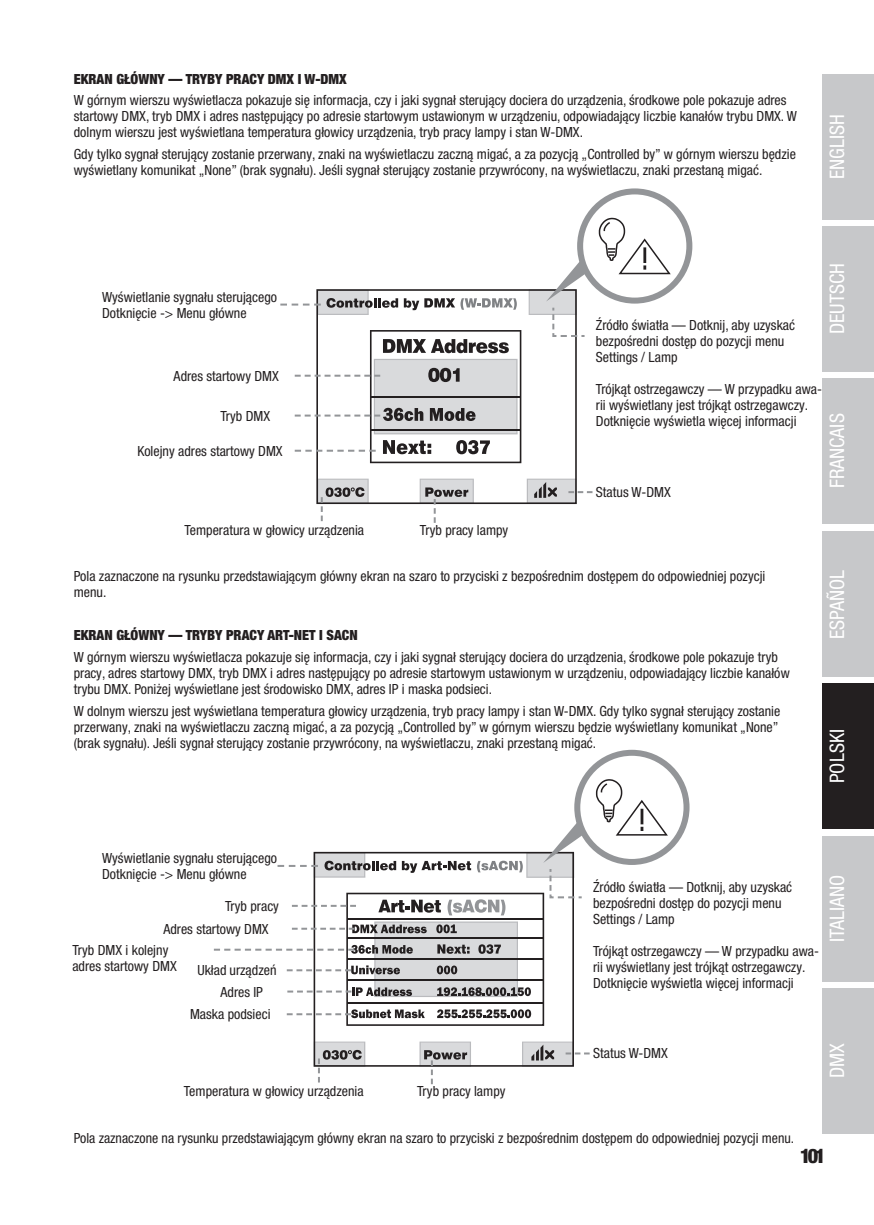
<style>
.page{position:relative;width:874px;height:1225px;background:#fff}
.page>*{position:absolute;margin:0;border:0;box-sizing:border-box;transform-origin:0 0}
.t1{font:condensed 20px "Helvetica Neue LT Std";color:#fff}
.t2{font:900 condensed 20px "Helvetica Neue LT Std";color:#231f20}
.Fließtext_7pt{font:condensed 14px/16px "Helvetica Neue LT Pro";color:#231f20}
.Subhead{font:900 condensed 14px "Helvetica Neue LT Pro";color:#231f20}
</style>
<div class="page">
<div style="left:821px;top:988px;width:52px;height:146px;background:#c7c8ca"></div>
<div style="left:821px;top:74px;width:52px;height:145px;background:#c7c8ca"></div>
<div style="left:821px;top:226px;width:52px;height:145px;background:#c7c8ca"></div>
<div style="left:821px;top:378px;width:52px;height:146px;background:#c7c8ca"></div>
<div style="left:821px;top:531px;width:52px;height:146px;background:#c7c8ca"></div>
<div style="left:821px;top:683px;width:52px;height:146px;background:#231f20"></div>
<div style="left:821px;top:836px;width:52px;height:145px;background:#c7c8ca"></div>
<svg style="left:316px;top:289px;width:260px;height:215px"></svg>
<svg style="left:580px;top:191px;width:109px;height:110px"></svg>
<div style="left:577px;top:188px;width:115px;height:116px;border:6px solid #939598;border-radius:50%"></div>
<svg style="left:528px;top:217px;width:144px;height:121px"></svg>
<svg style="left:317px;top:478px;width:51px;height:43px"></svg>
<svg style="left:419px;top:478px;width:54px;height:45px"></svg>
<svg style="left:526px;top:478px;width:66px;height:26px"></svg>
<svg style="left:280px;top:290px;width:236px;height:25px"></svg>
<svg style="left:294px;top:330px;width:227px;height:133px"></svg>
<svg style="left:577px;top:753px;width:109px;height:109px"></svg>
<div style="left:574px;top:750px;width:115px;height:115px;border:6px solid #939598;border-radius:50%"></div>
<svg style="left:313px;top:1041px;width:52px;height:41px"></svg>
<svg style="left:419px;top:1041px;width:52px;height:43px"></svg>
<svg style="left:521px;top:1041px;width:68px;height:25px"></svg>
<svg style="left:214px;top:778px;width:455px;height:248px"></svg>
<p class="Subhead" style="left:74px;top:70px;width:274px">EKRAN GŁÓWNY — TRYBY PRACY DMX I W-DMX</p>
<p class="Fließtext_7pt" style="left:74px;top:92px;width:724px">W górnym wierszu wyświetlacza pokazuje się informacja, czy i jaki sygnał sterujący dociera do urządzenia, środkowe pole pokazuje adres startowy DMX, tryb DMX i adres następujący po adresie startowym ustawionym w urządzeniu, odpowiadający liczbie kanałów trybu DMX. W dolnym wierszu jest wyświetlana temperatura głowicy urządzenia, tryb pracy lampy i stan W-DMX.</p>
<p class="Fließtext_7pt" style="left:74px;top:146px;width:723px">Gdy tylko sygnał sterujący zostanie przerwany, znaki na wyświetlaczu zaczną migać, a za pozycją „Controlled by” w górnym wierszu będzie wyświetlany komunikat „None” (brak sygnału). Jeśli sygnał sterujący zostanie przywrócony, na wyświetlaczu, znaki przestaną migać.</p>
<h1 class="t1" style="left:824px;top:179px;width:66px;rotate:-90deg">ENGLISH</h1>
<p class="Fließtext_7pt" style="left:102px;top:288px;width:176px">Wyświetlanie sygnału sterującego</p>
<p class="Fließtext_7pt" style="left:102px;top:304px;width:146px">Dotknięcie -&gt; Menu główne</p>
<p class="Fließtext_7pt" style="left:173px;top:367px;width:107px">Adres startowy DMX</p>
<p class="Fließtext_7pt" style="left:220px;top:407px;width:51px">Tryb DMX</p>
<p class="Fließtext_7pt" style="left:138px;top:442px;width:146px">Kolejny adres startowy DMX</p>
<p class="Fließtext_7pt" style="left:184px;top:522px;width:181px">Temperatura w głowicy urządzenia</p>
<p class="Fließtext_7pt" style="left:420px;top:522px;width:90px">Tryb pracy lampy</p>
<p class="Fließtext_7pt" style="left:595px;top:317px;width:200px">Źródło światła — Dotknij, aby uzyskać bezpośredni dostęp do pozycji menu<br>Settings / Lamp</p>
<p class="Fließtext_7pt" style="left:595px;top:381px;width:227px">Trójkąt ostrzegawczy — W przypadku awa&shy;rii wyświetlany jest trójkąt ostrzegawczy.<br>Dotknięcie wyświetla więcej informacji</p>
<p class="Fließtext_7pt" style="left:595px;top:484px;width:76px">Status W-DMX</p>
<h1 class="t1" style="left:824px;top:334px;width:73px;rotate:-90deg">DEUTSCH</h1>
<h1 class="t1" style="left:824px;top:488px;width:76px;rotate:-90deg">FRANCAIS</h1>
<p class="Fließtext_7pt" style="left:74px;top:568px;width:692px">Pola zaznaczone na rysunku przedstawiającym główny ekran na szaro to przyciski z bezpośrednim dostępem do odpowiedniej pozycji menu.</p>
<p class="Subhead" style="left:74px;top:627px;width:285px">EKRAN GŁÓWNY — TRYBY PRACY ART-NET I SACN</p>
<p class="Fließtext_7pt" style="left:74px;top:649px;width:717px">W górnym wierszu wyświetlacza pokazuje się informacja, czy i jaki sygnał sterujący dociera do urządzenia, środkowe pole pokazuje tryb pracy, adres startowy DMX, tryb DMX i adres następujący po adresie startowym ustawionym w urządzeniu, odpowiadający liczbie kanałów trybu DMX. Poniżej wyświetlane jest środowisko DMX, adres IP i maska podsieci.</p>
<p class="Fließtext_7pt" style="left:74px;top:702px;width:707px">W dolnym wierszu jest wyświetlana temperatura głowicy urządzenia, tryb pracy lampy i stan W-DMX. Gdy tylko sygnał sterujący zostanie przerwany, znaki na wyświetlaczu zaczną migać, a za pozycją „Controlled by” w górnym wierszu będzie wyświetlany komunikat „None” (brak sygnału). Jeśli sygnał sterujący zostanie przywrócony, na wyświetlaczu, znaki przestaną migać.</p>
<h1 class="t1" style="left:825px;top:639px;width:71px;rotate:-90deg">ESPAÑOL</h1>
<h1 class="t1" style="left:825px;top:783px;width:55px;rotate:-90deg">POLSKI</h1>
<p class="Fließtext_7pt" style="left:102px;top:850px;width:176px">Wyświetlanie sygnału sterującego</p>
<p class="Fließtext_7pt" style="left:102px;top:866px;width:146px">Dotknięcie -&gt; Menu główne</p>
<p class="Fließtext_7pt" style="left:225px;top:897px;width:55px">Tryb pracy</p>
<p class="Fließtext_7pt" style="left:163px;top:920px;width:107px">Adres startowy DMX</p>
<p class="Fließtext_7pt" style="left:72px;top:941px;width:97px">Tryb DMX i kolejny</p>
<p class="Fließtext_7pt" style="left:72px;top:957px;width:106px">adres startowy DMX</p>
<p class="Fließtext_7pt" style="left:197px;top:962px;width:80px">Układ urządzeń</p>
<p class="Fließtext_7pt" style="left:220px;top:983px;width:44px">Adres IP</p>
<p class="Fließtext_7pt" style="left:190px;top:1006px;width:82px">Maska podsieci</p>
<p class="Fließtext_7pt" style="left:184px;top:1083px;width:181px">Temperatura w głowicy urządzenia</p>
<p class="Fließtext_7pt" style="left:417px;top:1083px;width:90px">Tryb pracy lampy</p>
<p class="Fließtext_7pt" style="left:592px;top:878px;width:200px">Źródło światła — Dotknij, aby uzyskać bezpośredni dostęp do pozycji menu<br>Settings / Lamp</p>
<p class="Fließtext_7pt" style="left:592px;top:942px;width:227px">Trójkąt ostrzegawczy — W przypadku awa&shy;rii wyświetlany jest trójkąt ostrzegawczy.<br>Dotknięcie wyświetla więcej informacji</p>
<h1 class="t1" style="left:825px;top:942px;width:69px;rotate:-90deg">ITALIANO</h1>
<p class="Fließtext_7pt" style="left:592px;top:1045px;width:76px">Status W-DMX</p>
<h1 class="t1" style="left:825px;top:1078px;width:36px;rotate:-90deg">DMX</h1>
<p class="Fließtext_7pt" style="left:74px;top:1130px;width:721px">Pola zaznaczone na rysunku przedstawiającym główny ekran na szaro to przyciski z bezpośrednim dostępem do odpowiedniej pozycji menu.</p>
<h1 class="t2" style="left:799px;top:1143px;width:27px">101</h1>
</div>
